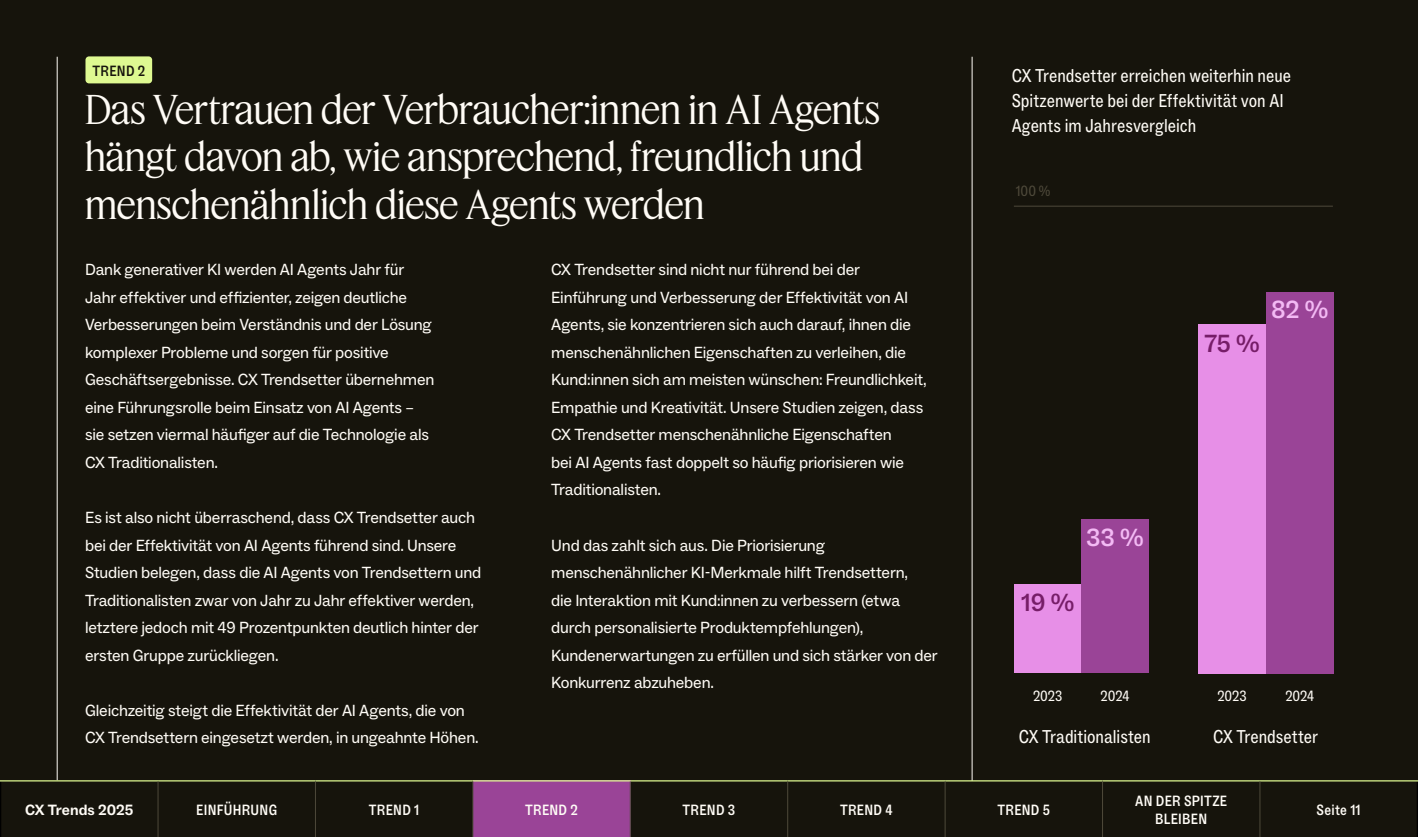
<style>
.page{position:relative;width:1418px;height:837px;background:#fff}
.page>*{position:absolute;margin:0;border:0;box-sizing:border-box;transform-origin:0 0}
.t1{font:38.75px/47.5px "Feature Display";color:#fffcf6}
.Data_stat_callout{font:500 25px "Zendesk Social";color:#761d68}
.Data_stat_callout-2{font:500 25px "Zendesk Social";color:#f3baf4}
.Table_Header{font:18.75px/25px "Zendesk Social Condensed";color:#fffcf6}
.Paragraph{font:16.25px/27.5px "Zendesk Social";letter-spacing:-.01em;color:#fffcf6}
.Section_Directory{font:500 15px/17.5px "Zendesk Social Condensed";letter-spacing:.02em;color:#fffcf6;text-align:center}
.Bar_chart_copy{font:15px "Zendesk Social Condensed";letter-spacing:-.005em;color:#fffcf6}
.TOC_body_copy{font:700 15px "Zendesk Social";color:#fffcf6}
.Trend_opener_label{font:500 15px "Zendesk Social Condensed";letter-spacing:.02em;color:#16140c}
.Bar_Chart_YoY_figure{font:15px "Zendesk Social Condensed";color:#4e493a}
</style>
<div class="page">
<div style="left:0;top:0;width:1417px;height:836px;background:#16140c"></div>
<hr style="left:57px;top:57px;width:1px;height:723px;background:#fffcf6">
<hr style="left:971px;top:57px;width:1px;height:730px;background:#fffcf6">
<svg style="left:1px;top:781px;width:1415px;height:55px"></svg>
<div style="left:473px;top:780px;width:157px;height:56px;background:#9a4497"></div>
<hr style="left:0;top:781px;width:1px;height:55px;background:#000">
<hr style="left:1416px;top:781px;width:1px;height:55px;background:#000">
<hr style="left:0;top:780px;width:158px;height:1px;background:#def991">
<hr style="left:158px;top:780px;width:157px;height:1px;background:#def991">
<hr style="left:315px;top:780px;width:158px;height:1px;background:#def991">
<hr style="left:473px;top:780px;width:157px;height:1px;background:#def991">
<hr style="left:630px;top:780px;width:157px;height:1px;background:#def991">
<hr style="left:787px;top:780px;width:158px;height:1px;background:#def991">
<hr style="left:945px;top:780px;width:157px;height:1px;background:#def991">
<hr style="left:1102px;top:780px;width:157px;height:1px;background:#def991">
<hr style="left:1259px;top:780px;width:158px;height:1px;background:#def991">
<hr style="left:158px;top:781px;width:1px;height:55px;background:#4e493a">
<hr style="left:315px;top:781px;width:1px;height:55px;background:#4e493a">
<hr style="left:472px;top:781px;width:1px;height:55px;background:#4e493a">
<hr style="left:630px;top:781px;width:1px;height:55px;background:#4e493a">
<hr style="left:787px;top:781px;width:1px;height:55px;background:#4e493a">
<hr style="left:944px;top:781px;width:1px;height:55px;background:#4e493a">
<hr style="left:1102px;top:781px;width:1px;height:55px;background:#4e493a">
<hr style="left:1259px;top:781px;width:1px;height:55px;background:#4e493a">
<div style="left:85px;top:56px;width:67px;height:27px;background:#def991;border-radius:4px"></div>
<div style="left:1198px;top:324px;width:67px;height:349px;background:#e78fe7"></div>
<div style="left:1266px;top:292px;width:67px;height:381px;background:#9a4497"></div>
<div style="left:1014px;top:584px;width:67px;height:88px;background:#e78fe7"></div>
<div style="left:1081px;top:518px;width:67px;height:154px;background:#9a4497"></div>
<hr style="left:1013px;top:206px;width:319px;height:1px;background:#4e493a">
<p class="Trend_opener_label" style="left:93px;top:62px;width:54px">TREND 2</p>
<h4 class="t1" style="left:85px;top:84px;width:796px">Das Vertrauen der Verbraucher:innen in AI Agents hängt davon ab, wie ansprechend, freundlich und menschenähnlich diese Agents werden</h4>
<p class="Paragraph" style="left:85px;top:256px;width:351px">Dank generativer KI werden AI Agents Jahr für Jahr effektiver und effizienter, zeigen deutliche Verbesserungen beim Verständnis und der Lösung komplexer Probleme und sorgen für positive Geschäftsergebnisse. CX Trendsetter übernehmen eine Führungsrolle beim Einsatz von AI Agents – sie setzen viermal häufiger auf die Technologie als CX Traditionalisten.</p>
<p class="Paragraph" style="left:551px;top:256px;width:377px">CX Trendsetter sind nicht nur führend bei der Einführung und Verbesserung der Effektivität von AI Agents, sie konzentrieren sich auch darauf, ihnen die menschenähnlichen Eigenschaften zu verleihen, die Kund:innen sich am meisten wünschen: Freundlichkeit, Empathie und Kreativität. Unsere Studien zeigen, dass CX Trendsetter menschenähnliche Eigenschaften<br>bei AI Agents fast doppelt so häufig priorisieren wie Traditionalisten.</p>
<p class="Paragraph" style="left:85px;top:503px;width:398px">Es ist also nicht überraschend, dass CX Trendsetter auch bei der Effektivität von AI Agents führend sind. Unsere Studien belegen, dass die AI Agents von Trendsettern und Traditionalisten zwar von Jahr zu Jahr effektiver werden, letztere jedoch mit 49 Prozentpunkten deutlich hinter der ersten Gruppe zurückliegen.</p>
<p class="Paragraph" style="left:85px;top:696px;width:395px">Gleichzeitig steigt die Effektivität der AI Agents, die von<br>CX Trendsettern eingesetzt werden, in ungeahnte Höhen.</p>
<p class="Paragraph" style="left:551px;top:531px;width:388px">Und das zahlt sich aus. Die Priorisierung menschenähnlicher KI-Merkmale hilft Trendsettern,<br>die Interaktion mit Kund:innen zu verbessern (etwa durch personalisierte Produktempfehlungen), Kundenerwartungen zu erfüllen und sich stärker von der Konkurrenz abzuheben.</p>
<p class="Table_Header" style="left:1011px;top:64px;width:281px">CX Trendsetter erreichen weiterhin neue<br>Spitzenwerte bei der Effektivität von AI<br>Agents im Jahresvergleich</p>
<p class="Bar_Chart_YoY_figure" style="left:1015px;top:182px;width:36px">100 %</p>
<p class="Data_stat_callout" style="left:1204px;top:328px;width:57px">75 %</p>
<p class="Data_stat_callout-2" style="left:1271px;top:294px;width:59px">82 %</p>
<p class="Data_stat_callout-2" style="left:1086px;top:521px;width:59px">33 %</p>
<p class="Data_stat_callout" style="left:1021px;top:586px;width:55px">19 %</p>
<p class="Bar_chart_copy" style="left:1033px;top:686px;width:31px">2023</p>
<p class="Bar_chart_copy" style="left:1100px;top:686px;width:30px">2024</p>
<p class="Table_Header" style="left:1018px;top:724px;width:133px">CX Traditionalisten</p>
<p class="Bar_chart_copy" style="left:1217px;top:686px;width:31px">2023</p>
<p class="Bar_chart_copy" style="left:1285px;top:686px;width:30px">2024</p>
<p class="Table_Header" style="left:1212px;top:724px;width:107px">CX Trendsetter</p>
<p class="TOC_body_copy" style="left:25px;top:800px;width:110px">CX Trends 2025</p>
<p class="Section_Directory" style="left:196px;top:801px;width:82px">EINFÜHRUNG</p>
<p class="Section_Directory" style="left:369px;top:801px;width:52px">TREND 1</p>
<p class="Section_Directory" style="left:525px;top:801px;width:54px">TREND 2</p>
<p class="Section_Directory" style="left:682px;top:801px;width:54px">TREND 3</p>
<p class="Section_Directory" style="left:840px;top:801px;width:54px">TREND 4</p>
<p class="Section_Directory" style="left:997px;top:801px;width:54px">TREND 5</p>
<p class="Section_Directory" style="left:1135px;top:792px;width:94px">AN DER SPITZE<br>BLEIBEN</p>
<p class="Section_Directory" style="left:1316px;top:801px;width:46px">Seite 11</p>
</div>
